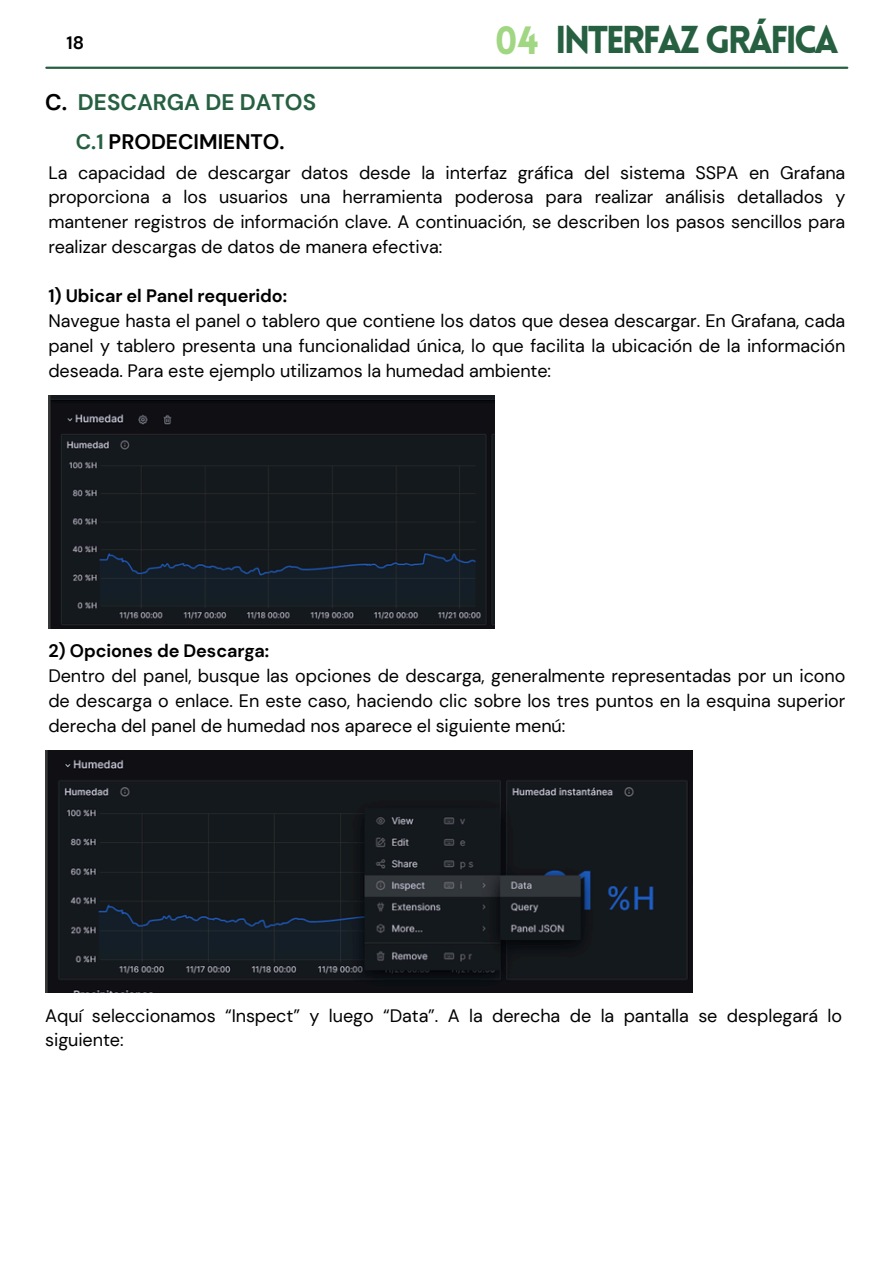
<style>
.page{position:relative;width:894px;height:1264px;background:#fff}
.page>*{position:absolute;margin:0;border:0;box-sizing:border-box;transform-origin:0 0}
.t1{font:900 37.95px "Lovelo";letter-spacing:-.075em;color:#266041}
.t2{font:700 22.5px "DM Sans";color:#266041}
.t3{font:700 21px "DM Sans";color:#000}
.t4{font:18px/24.8px "DM Sans";letter-spacing:-.005em;color:#000;text-align:justify}
.t5{font:700 18px "DM Sans";letter-spacing:-.005em;color:#000}
.s1{font-size:38.55px;color:#a1d683}
.s2{color:#000}
.s3{color:#266041}
</style>
<div class="page">
<hr style="left:46px;top:67px;width:801px;height:2px;background:#266041">
<img style="left:48px;top:395px;width:446px;height:233px">
<img style="left:45px;top:750px;width:647px;height:242px">
<p class="t5" style="left:67px;top:31px;width:19px">18</p>
<h1 class="t1" style="left:494px;top:25px;width:345px"><span class="s1">04</span> INTERFAZ GRÁFICA</h1>
<h2 class="t2" style="left:45px;top:87px;width:272px"><span class="s2">C.</span> DESCARGA DE DATOS</h2>
<p class="t3" style="left:76px;top:128px;width:210px"><span class="s3">C.1</span> PRODECIMIENTO.</p>
<p class="t4" style="left:48px;top:160px;width:798px">La capacidad de descargar datos desde la interfaz gráfica del sistema SSPA en Grafana proporciona a los usuarios una herramienta poderosa para realizar análisis detallados y mantener registros de información clave. A continuación, se describen los pasos sencillos para realizar descargas de datos de manera efectiva:</p>
<p class="t5" style="left:48px;top:284px;width:240px">1) Ubicar el Panel requerido:</p>
<p class="t4" style="left:48px;top:309px;width:798px">Navegue hasta el panel o tablero que contiene los datos que desea descargar. En Grafana, cada panel y tablero presenta una funcionalidad única, lo que facilita la ubicación de la información deseada. Para este ejemplo utilizamos la humedad ambiente:</p>
<p class="t5" style="left:48px;top:639px;width:222px">2) Opciones de Descarga:</p>
<p class="t4" style="left:48px;top:663px;width:798px">Dentro del panel, busque las opciones de descarga, generalmente representadas por un icono de descarga o enlace. En este caso, haciendo clic sobre los tres puntos en la esquina superior derecha del panel de humedad nos aparece el siguiente menú:</p>
<p class="t4" style="left:45px;top:1003px;width:798px">Aquí seleccionamos “Inspect” y luego “Data”. A la derecha de la pantalla se desplegará lo siguiente:</p>
</div>
